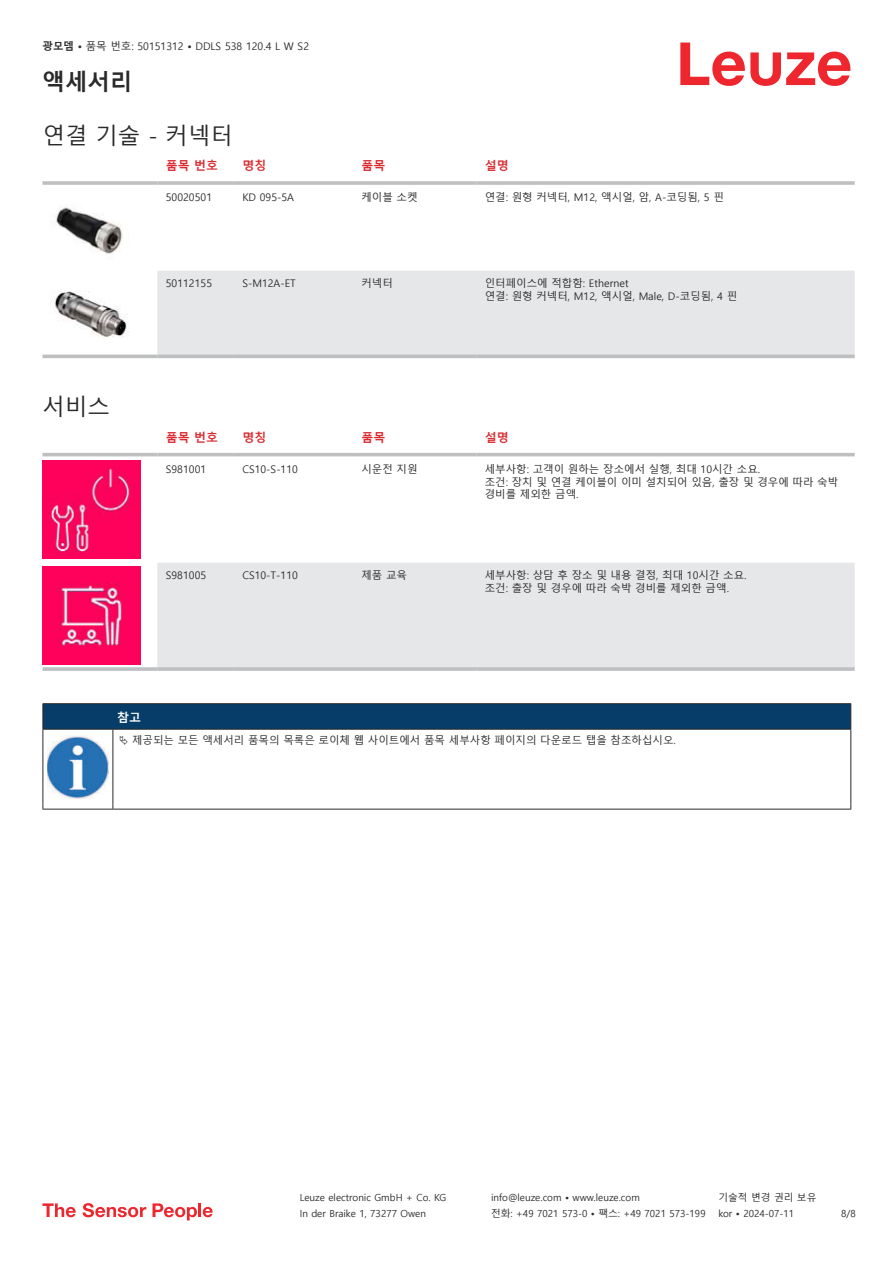
<style>
.page{position:relative;width:893px;height:1263px;background:#fff}
.page>*{position:absolute;margin:0;border:0;box-sizing:border-box;transform-origin:0 0}
.t1{font:22.5px "Malgun Gothic";color:#2b292a}
.t2{font:700 22.5px "Malgun Gothic";color:#2b292a}
.t3{font:700 12px "Malgun Gothic";color:#db2a30}
.t4{font:700 12px "Malgun Gothic";color:#fff}
.t5{font:10.5px/12.6px "Malgun Gothic";color:#2b292a}
.t6{font:9.75px "Malgun Gothic";color:#2b292a}
.s1{font-weight:700}
</style>
<div class="page">
<svg style="left:680px;top:43px;width:170px;height:43px"></svg>
<svg style="left:43px;top:354px;width:811px;height:5px"></svg>
<div style="left:157px;top:271px;width:698px;height:84px;background:#e6e7e9"></div>
<hr style="left:43px;top:181px;width:114px;height:4px;background:#bdbfc1">
<hr style="left:157px;top:181px;width:77px;height:4px;background:#c8cacb">
<hr style="left:234px;top:181px;width:119px;height:4px;background:#c3c5c6">
<hr style="left:353px;top:181px;width:123px;height:4px;background:#bdbfc1">
<hr style="left:476px;top:181px;width:379px;height:4px;background:#c8cacb">
<hr style="left:43px;top:355px;width:114px;height:3px;background:#bdbfc1">
<hr style="left:157px;top:355px;width:77px;height:3px;background:#bdbfc1">
<hr style="left:234px;top:355px;width:119px;height:3px;background:#bdbfc1">
<hr style="left:353px;top:355px;width:123px;height:3px;background:#bdbfc1">
<hr style="left:476px;top:355px;width:379px;height:3px;background:#bdbfc1">
<img style="left:56px;top:207px;width:67px;height:48px">
<img style="left:50px;top:291px;width:79px;height:47px">
<svg style="left:43px;top:452px;width:812px;height:213px"></svg>
<div style="left:157px;top:563px;width:698px;height:104px;background:#e6e7e9"></div>
<hr style="left:43px;top:453px;width:114px;height:3px;background:#bdbfc1">
<hr style="left:157px;top:453px;width:77px;height:3px;background:#bdbfc1">
<hr style="left:234px;top:453px;width:119px;height:3px;background:#bdbfc1">
<hr style="left:353px;top:453px;width:123px;height:3px;background:#bdbfc1">
<hr style="left:476px;top:453px;width:379px;height:3px;background:#bdbfc1">
<svg style="left:43px;top:667px;width:114px;height:4px"></svg>
<hr style="left:157px;top:667px;width:77px;height:4px;background:#c7c8ca">
<hr style="left:234px;top:667px;width:119px;height:4px;background:#bdbfc1">
<hr style="left:353px;top:667px;width:123px;height:4px;background:#bdbfc1">
<hr style="left:476px;top:667px;width:379px;height:4px;background:#c7c8ca">
<img style="left:43px;top:461px;width:97px;height:97px">
<img style="left:43px;top:567px;width:97px;height:98px">
<svg style="left:44px;top:730px;width:806px;height:79px"></svg>
<hr style="left:43px;top:703px;width:70px;height:1px;background:#2b292a">
<hr style="left:43px;top:729px;width:70px;height:1px;background:#2b292a">
<hr style="left:113px;top:703px;width:738px;height:1px;background:#2b292a">
<svg style="left:43px;top:704px;width:808px;height:25px;background:#063c67"></svg>
<hr style="left:113px;top:729px;width:738px;height:1px;background:#2b292a">
<hr style="left:43px;top:730px;width:1px;height:75px;background:#2b292a">
<hr style="left:113px;top:730px;width:1px;height:75px;background:#2b292a">
<hr style="left:850px;top:730px;width:1px;height:75px;background:#2b292a">
<hr style="left:43px;top:809px;width:70px;height:1px;background:#2b292a">
<hr style="left:113px;top:809px;width:738px;height:1px;background:#2b292a">
<img style="left:47px;top:736px;width:61px;height:62px">
<div style="left:115px;top:730px;width:734px;height:20px;background:#fff"></div>
<svg style="left:43px;top:1203px;width:33px;height:14px"></svg>
<svg style="left:83px;top:1203px;width:63px;height:14px"></svg>
<svg style="left:153px;top:1203px;width:44px;height:17px"></svg>
<hr style="left:198px;top:1203px;width:3px;height:14px;background:#ed272d">
<svg style="left:203px;top:1207px;width:10px;height:10px"></svg>
<p class="t5" style="left:43px;top:40px;width:268px"><span class="s1">광모뎀 •</span> 품목 번호: 50151312 <span class="s1">•</span> DDLS 538 120.4 L W S2</p>
<h1 class="t2" style="left:43px;top:69px;width:91px">액세서리</h1>
<h1 class="t1" style="left:43px;top:123px;width:192px">연결 기술 - 커넥터</h1>
<p class="t3" style="left:166px;top:159px;width:54px">품목 번호</p>
<p class="t3" style="left:242px;top:159px;width:25px">명칭</p>
<p class="t3" style="left:361px;top:159px;width:25px">품목</p>
<p class="t3" style="left:485px;top:159px;width:25px">설명</p>
<p class="t5" style="left:166px;top:191px;width:48px">50020501</p>
<p class="t5" style="left:242px;top:191px;width:53px">KD 095-5A</p>
<p class="t5" style="left:361px;top:191px;width:58px">케이블 소켓</p>
<p class="t5" style="left:485px;top:191px;width:241px">연결: 원형 커넥터, M12, 액시얼, 암, A-코딩됨, 5 핀</p>
<h1 class="t1" style="left:43px;top:394px;width:69px">서비스</h1>
<p class="t5" style="left:166px;top:277px;width:48px">50112155</p>
<p class="t5" style="left:242px;top:277px;width:55px">S-M12A-ET</p>
<p class="t5" style="left:361px;top:277px;width:33px">커넥터</p>
<p class="t5" style="left:485px;top:277px;width:254px">인터페이스에 적합함: Ethernet<br>연결: 원형 커넥터, M12, 액시얼, Male, D-코딩됨, 4 핀</p>
<p class="t3" style="left:166px;top:431px;width:54px">품목 번호</p>
<p class="t3" style="left:242px;top:431px;width:25px">명칭</p>
<p class="t3" style="left:361px;top:431px;width:25px">품목</p>
<p class="t3" style="left:485px;top:431px;width:25px">설명</p>
<p class="t5" style="left:166px;top:463px;width:42px">S981001</p>
<p class="t5" style="left:242px;top:463px;width:57px">CS10-S-110</p>
<p class="t5" style="left:361px;top:463px;width:58px">시운전 지원</p>
<p class="t5" style="left:485px;top:463px;width:355px">세부사항: 고객이 원하는 장소에서 실행, 최대 10시간 소요.<br>조건: 장치 및 연결 케이블이 이미 설치되어 있음, 출장 및 경우에 따라 숙박 경비를 제외한 금액.</p>
<p class="t5" style="left:166px;top:569px;width:42px">S981005</p>
<p class="t5" style="left:242px;top:569px;width:57px">CS10-T-110</p>
<p class="t5" style="left:361px;top:569px;width:47px">제품 교육</p>
<p class="t5" style="left:485px;top:569px;width:263px">세부사항: 상담 후 장소 및 내용 결정, 최대 10시간 소요. 조건: 출장 및 경우에 따라 숙박 경비를 제외한 금액.</p>
<p class="t4" style="left:117px;top:710px;width:25px">참고</p>
<p class="t5" style="left:132px;top:734px;width:545px">제공되는 모든 액세서리 품목의 목록은 로이체 웹 사이트에서 품목 세부사항 페이지의 다운로드 탭을 참조하십시오.</p>
<p class="t6" style="left:300px;top:1192px;width:148px">Leuze electronic GmbH + Co. KG</p>
<p class="t6" style="left:491px;top:1192px;width:150px">info@leuze.com • www.leuze.com</p>
<p class="t6" style="left:718px;top:1192px;width:100px">기술적 변경 권리 보유</p>
<p class="t6" style="left:300px;top:1208px;width:128px">In der Braike 1, 73277 Owen</p>
<p class="t6" style="left:491px;top:1208px;width:216px">전화: +49 7021 573-0 • 팩스: +49 7021 573-199</p>
<p class="t6" style="left:718px;top:1208px;width:77px">kor • 2024-07-11</p>
<p class="t6" style="left:841px;top:1208px;width:16px">8/8</p>
</div>
